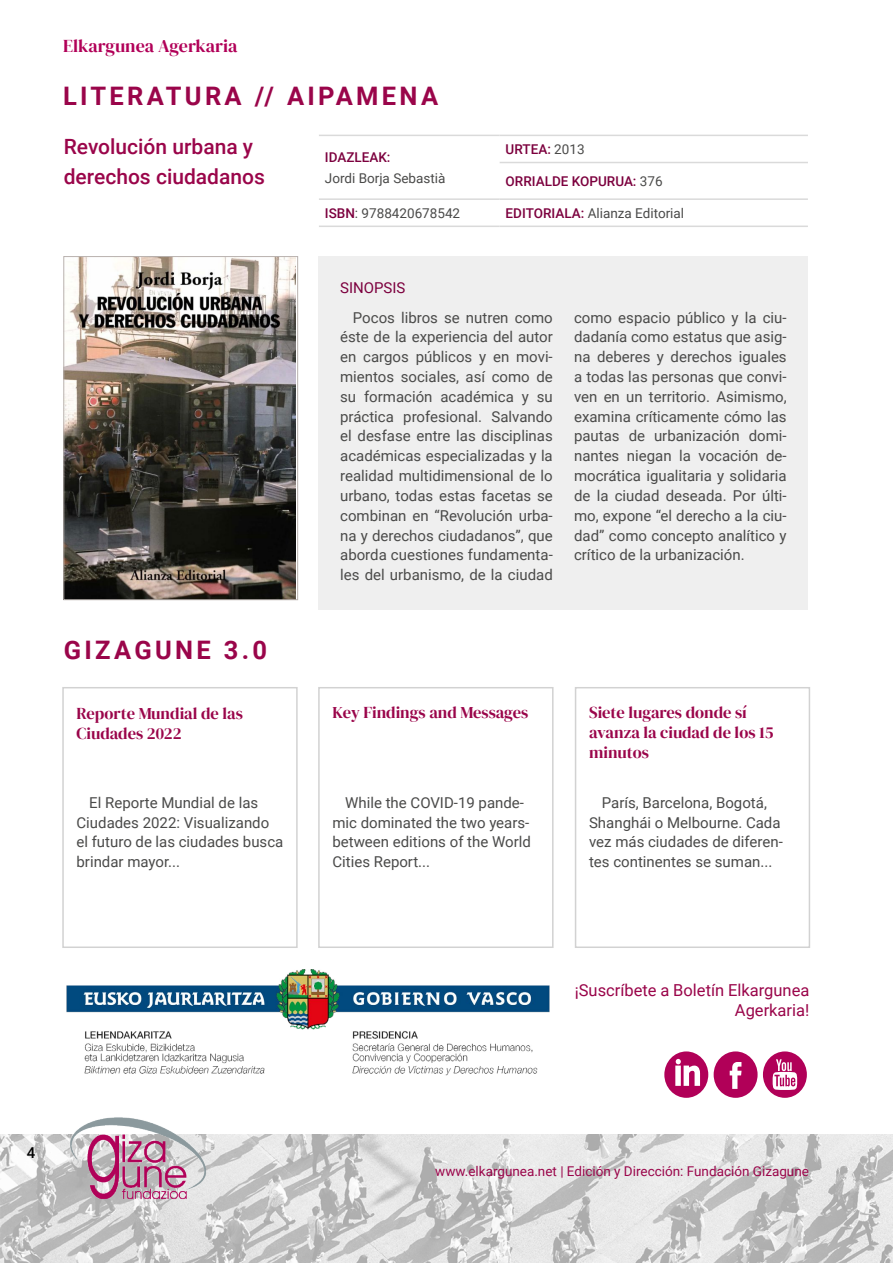
<style>
.page{position:relative;width:893px;height:1263px;background:#fff}
.page>*{position:absolute;margin:0;border:0;box-sizing:border-box;transform-origin:0 0}
.t1{font:700 25.5px "Roboto";letter-spacing:.13em;color:#9a054a}
.t2{font:500 21px/29.7px "Roboto";color:#9a054a}
.t3{font:18px "DM Serif Display";color:#b10058}
.t4{font:16.5px/19.8px "DM Serif Display";color:#9a054a}
.t5{font:16.5px/19.8px "Roboto";color:#9a054a;text-align:right}
.t6{font:15px/19.8px "Roboto";color:#4a4a49}
.t7{font:15px "Roboto";color:#7c003e}
.t8{font:500 15px "Roboto";color:#fff}
.t9{font:500 15px "Roboto";color:#000}
.t10{font:13.5px "Roboto";color:#4a4a49}
.t11{font:13.5px "Roboto";color:#9a054a}
.t12{font:500 13.5px "Roboto";color:#7c003e}
.s1{font-weight:400;color:#4a4a49}
.s2{font-weight:500;color:#7c003e}
</style>
<div class="page">
<img style="left:0;top:1134px;width:893px;height:129px">
<svg style="left:664px;top:1051px;width:44px;height:47px"></svg>
<svg style="left:714px;top:1051px;width:93px;height:47px"></svg>
<img style="left:69px;top:1117px;width:140px;height:84px">
<img style="left:66px;top:969px;width:484px;height:107px">
<div style="left:319px;top:257px;width:489px;height:353px;background:#efefef"></div>
<hr style="left:319px;top:135px;width:181px;height:1px;background:#dadada">
<hr style="left:500px;top:135px;width:308px;height:1px;background:#dadada">
<hr style="left:500px;top:162px;width:308px;height:1px;background:#dadada">
<hr style="left:319px;top:198px;width:181px;height:2px;background:#dadada">
<hr style="left:500px;top:198px;width:308px;height:2px;background:#dadada">
<hr style="left:319px;top:226px;width:181px;height:1px;background:#dadada">
<hr style="left:500px;top:226px;width:308px;height:1px;background:#dadada">
<img style="left:66px;top:258px;width:229px;height:340px">
<div style="left:64px;top:256px;width:234px;height:344px;border:1px solid #b9b2af"></div>
<div style="left:62px;top:687px;width:236px;height:261px;border:2px solid #d2d2d2"></div>
<div style="left:318px;top:687px;width:236px;height:261px;border:2px solid #d2d2d2"></div>
<div style="left:575px;top:687px;width:235px;height:261px;border:2px solid #d2d2d2"></div>
<p class="t3" style="left:63px;top:35px;width:176px">Elkargunea Agerkaria</p>
<h1 class="t1" style="left:63px;top:78px;width:377px">LITERATURA // AIPAMENA</h1>
<h2 class="t2" style="left:64px;top:131px;width:203px">Revolución urbana y derechos ciudadanos</h2>
<p class="t12" style="left:325px;top:148px;width:67px">IDAZLEAK:</p>
<p class="t10" style="left:325px;top:168px;width:122px">Jordi Borja Sebastià</p>
<p class="t12" style="left:506px;top:140px;width:80px">URTEA: <span class="s1">2013</span></p>
<p class="t12" style="left:506px;top:172px;width:159px">ORRIALDE KOPURUA: <span class="s1">376</span></p>
<p class="t10" style="left:325px;top:204px;width:137px"><span class="s2">ISBN</span>: 9788420678542</p>
<p class="t10" style="left:506px;top:204px;width:180px"><span class="s2">EDITORIALA:</span> Alianza Editorial</p>
<h1 class="t1" style="left:64px;top:632px;width:205px">GIZAGUNE 3.0</h1>
<p class="t4" style="left:77px;top:703px;width:168px">Reporte Mundial de las<br>Ciudades 2022</p>
<p class="t6" style="left:77px;top:792px;width:208px;text-indent:13px">El Reporte Mundial de las<br>Ciudades 2022: Visualizando el futuro de las ciudades busca brindar mayor...</p>
<p class="t7" style="left:340px;top:277px;width:67px">SINOPSIS</p>
<p class="t6" style="left:340px;top:307px;width:214px;text-align:justify;text-indent:13px">Pocos libros se nutren como éste de la experiencia del autor en cargos públicos y en movi&shy;mientos sociales, así como de su formación académica y su práctica profesional. Salvando el desfase entre las disciplinas académicas especializadas y la realidad multidimensional de lo urbano, todas estas facetas se combinan en “Revolución urba&shy;na y derechos ciudadanos”, que aborda cuestiones fundamenta&shy;les del urbanismo, de la ciudad</p>
<p class="t6" style="left:574px;top:307px;width:214px;text-align:justify">como espacio público y la ciu&shy;dadanía como estatus que asig&shy;na deberes y derechos iguales a todas las personas que convi&shy;ven en un territorio. Asimismo, examina críticamente cómo las pautas de urbanización domi&shy;nantes niegan la vocación de&shy;mocrática igualitaria y solidaria de la ciudad deseada. Por últi&shy;mo, expone “el derecho a la ciu&shy;dad” como concepto analítico y crítico de la urbanización.</p>
<p class="t4" style="left:332px;top:703px;width:197px">Key Findings and Messages</p>
<p class="t6" style="left:332px;top:792px;width:200px;text-indent:13px">While the COVID-19 pande&shy;mic dominated the two years&shy;between editions of the World<br>Cities Report...</p>
<p class="t4" style="left:589px;top:703px;width:186px">Siete lugares donde sí avanza la ciudad de los 15 minutos</p>
<p class="t6" style="left:589px;top:792px;width:195px;text-indent:13px">París, Barcelona, Bogotá,<br>Shanghái o Melbourne. Cada vez más ciudades de diferen&shy;tes continentes se suman...</p>
<p class="t5" style="left:575px;top:979px;width:236px">¡Suscríbete a Boletín Elkargunea<br>Agerkaria!</p>
<p class="t9" style="left:27px;top:1142px;width:10px">4</p>
<p class="t8" style="left:85px;top:1199px;width:10px">4</p>
<p class="t11" style="left:435px;top:1161px;width:375px">www.elkargunea.net | Edición y Dirección: Fundación Gizagune</p>
</div>
